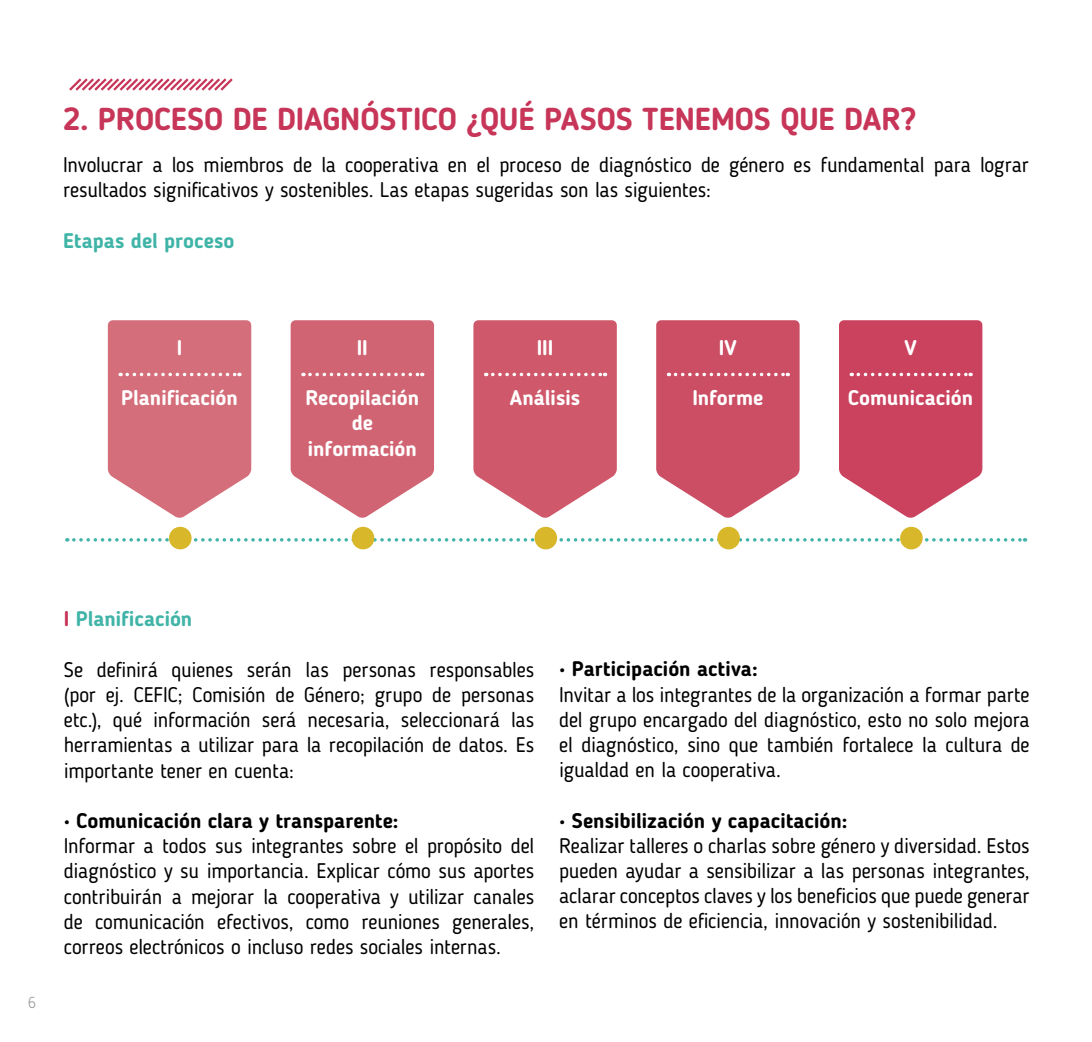
<style>
.page{position:relative;width:1092px;height:1042px;background:#fff}
.page>*{position:absolute;margin:0;border:0;box-sizing:border-box;transform-origin:0 0}
.t1{font:700 31.5px "Blogger Sans";color:#c73558}
.t2{font:21px/25.2px "Blogger Sans";letter-spacing:-.01em;color:#000;text-align:justify}
.t3{font:700 21px "Blogger Sans";color:#000}
.t4{font:700 21px/25.2px "Blogger Sans";letter-spacing:-.005em;color:#fff;text-align:center}
.t5{font:700 21px "Blogger Sans";color:#40b4a7}
.t6{font:300 15.75px "Blogger Sans";color:#9c9e9f}
.s1{color:#c73558}
</style>
<div class="page">
<svg style="left:69px;top:78px;width:164px;height:13px"></svg>
<svg style="left:74px;top:538px;width:951px;height:3px"></svg>
<svg style="left:108px;top:320px;width:143px;height:198px;background:#d87e89"></svg>
<div style="left:169px;top:527px;width:22px;height:22px;background:#d8b72b;border-radius:50%"></div>
<svg style="left:290px;top:320px;width:144px;height:198px;background:#d67683"></svg>
<div style="left:352px;top:527px;width:22px;height:22px;background:#d8b72b;border-radius:50%"></div>
<svg style="left:473px;top:320px;width:143px;height:198px;background:#d46c7c"></svg>
<div style="left:534px;top:527px;width:23px;height:22px;background:#d8b72b;border-radius:50%"></div>
<svg style="left:656px;top:320px;width:143px;height:198px;background:#d16275"></svg>
<div style="left:717px;top:527px;width:22px;height:22px;background:#d8b72b;border-radius:50%"></div>
<svg style="left:839px;top:320px;width:143px;height:198px;background:#d05770"></svg>
<div style="left:900px;top:527px;width:22px;height:22px;background:#d8b72b;border-radius:50%"></div>
<h1 class="t1" style="left:63px;top:100px;width:854px">2. PROCESO DE DIAGNÓSTICO ¿QUÉ PASOS TENEMOS QUE DAR?</h1>
<p class="t2" style="left:63px;top:152px;width:967px">Involucrar a los miembros de la cooperativa en el proceso de diagnóstico de género es fundamental para lograr resultados significativos y sostenibles. Las etapas sugeridas son las siguientes:</p>
<p class="t5" style="left:63px;top:227px;width:173px">Etapas del proceso</p>
<p class="t4" style="left:177px;top:335px;width:7px">I</p>
<p class="t4" style="left:121px;top:385px;width:118px">Planificación</p>
<p class="t4" style="left:357px;top:335px;width:13px">II</p>
<p class="t4" style="left:305px;top:385px;width:115px">Recopilación de información</p>
<p class="t4" style="left:537px;top:335px;width:18px">III</p>
<p class="t4" style="left:510px;top:385px;width:72px">Análisis</p>
<p class="t4" style="left:718px;top:335px;width:19px">IV</p>
<p class="t4" style="left:692px;top:385px;width:72px">Informe</p>
<p class="t4" style="left:904px;top:335px;width:14px">V</p>
<p class="t4" style="left:848px;top:385px;width:126px">Comunicación</p>
<p class="t6" style="left:28px;top:992px;width:9px">6</p>
<p class="t5" style="left:64px;top:606px;width:130px"><span class="s1">I</span> Planificación</p>
<p class="t2" style="left:64px;top:657px;width:472px">Se definirá quienes serán las personas responsables (por ej. CEFIC; Comisión de Género; grupo de personas etc.), qué información será necesaria, seleccionará las herramientas a utilizar para la recopilación de datos. Es importante tener en cuenta:</p>
<p class="t3" style="left:64px;top:808px;width:336px">• Comunicación clara y transparente:</p>
<p class="t2" style="left:64px;top:833px;width:472px">Informar a todos sus integrantes sobre el propósito del diagnóstico y su importancia. Explicar cómo sus aportes contribuirán a mejorar la cooperativa y utilizar canales de comunicación efectivos, como reuniones generales, correos electrónicos o incluso redes sociales internas.</p>
<p class="t3" style="left:559px;top:656px;width:200px">• Participación activa:</p>
<p class="t2" style="left:559px;top:681px;width:472px">Invitar a los integrantes de la organización a formar parte del grupo encargado del diagnóstico, esto no solo mejora el diagnóstico, sino que también fortalece la cultura de igualdad en la cooperativa.</p>
<p class="t3" style="left:559px;top:807px;width:290px">• Sensibilización y capacitación:</p>
<p class="t2" style="left:559px;top:833px;width:472px">Realizar talleres o charlas sobre género y diversidad. Estos pueden ayudar a sensibilizar a las personas integrantes, aclarar conceptos claves y los beneficios que puede generar en términos de eficiencia, innovación y sostenibilidad.</p>
</div>
